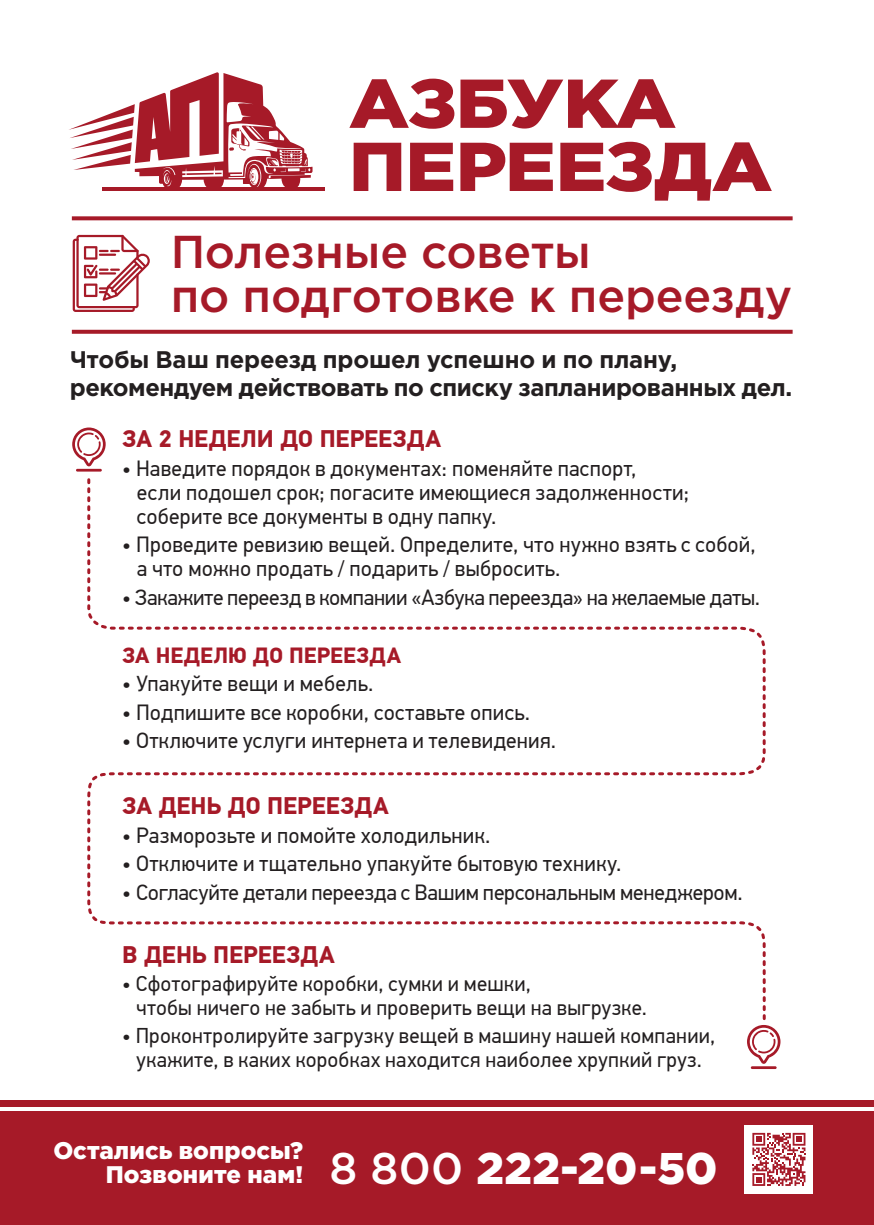
<style>
.page{position:relative;width:874px;height:1225px;background:#fff}
.page>*{position:absolute;margin:0;border:0;box-sizing:border-box;transform-origin:0 0}
.t1{font:500 46px/44px "Gotham Pro";letter-spacing:-.005em;color:#a61a28}
.t2{font:900 44.2px "Gotham Pro";letter-spacing:.005em;color:#fff}
.t3{font:700 24px/28px "Gotham Pro";letter-spacing:-.015em;color:#231f20}
.t4{font:700 24px "PF Din Text Pro";letter-spacing:.005em;color:#a61a28}
.t5{font:900 24px/24px "Gotham Pro";color:#fff;text-align:right}
.t6{font:22px/24px "PF Din Text Pro";letter-spacing:.01em;color:#231f20}
.t7{font:22px "PF Din Text Pro";letter-spacing:-.015em;color:#231f20}
.t8{font:22px "PF Din Text Pro";letter-spacing:-.01em;color:#231f20}
.t9{font:700 22px "PF Din Text Pro";letter-spacing:.01em;color:#a61a28}
.t10{font:21.4px/23.8px "PF Din Text Pro";letter-spacing:.015em;color:#231f20}
.s1{font-weight:500}
</style>
<div class="page">
<svg style="left:87px;top:478px;width:679px;height:543px"></svg>
<svg style="left:72px;top:427px;width:34px;height:39px"></svg>
<hr style="left:76px;top:469px;width:26px;height:2px;background:#a61a28">
<svg style="left:747px;top:1025px;width:33px;height:38px"></svg>
<hr style="left:750px;top:1066px;width:26px;height:3px;background:#a61a28">
<div style="left:0;top:1111px;width:873px;height:114px;background:#a61a28"></div>
<div style="left:0;top:1100px;width:873px;height:6px;background:#a61a28"></div>
<hr style="left:102px;top:188px;width:222px;height:3px;background:#a61a28">
<svg style="left:69px;top:72px;width:243px;height:116px"></svg>
<svg style="left:349px;top:79px;width:422px;height:122px"></svg>
<div style="left:744px;top:1125px;width:68px;height:68px;background:#fff"></div>
<svg style="left:752px;top:1132px;width:53px;height:54px"></svg>
<svg style="left:72px;top:330px;width:720px;height:4px;background:#ab2734"></svg>
<svg style="left:72px;top:216px;width:720px;height:4px;background:#ad2d3a"></svg>
<svg style="left:73px;top:235px;width:77px;height:77px"></svg>
<h1 class="t1" style="left:171px;top:228px;width:622px">Полезные советы<br>по подготовке к переезду</h1>
<p class="t3" style="left:70px;top:344px;width:723px">Чтобы Ваш переезд прошел успешно и по плану, рекомендуем действовать по списку запланированных дел.</p>
<p class="t4" style="left:122px;top:424px;width:320px">ЗА 2 НЕДЕЛИ ДО ПЕРЕЕЗДА</p>
<p class="t6" style="left:137px;top:456px;width:553px;text-indent:-15px">• Наведите порядок в документах: поменяйте паспорт,<br>если подошел срок; погасите имеющиеся задолженности; соберите все документы в одну папку.</p>
<p class="t6" style="left:137px;top:533px;width:620px;text-indent:-15px">• Проведите ревизию вещей. Определите, что нужно взять с собой, а что можно продать / подарить / выбросить.</p>
<p class="t7" style="left:122px;top:584px;width:639px">• Закажите переезд в компании «Азбука переезда» на желаемые даты.</p>
<p class="t9" style="left:122px;top:641px;width:280px">ЗА НЕДЕЛЮ ДО ПЕРЕЕЗДА</p>
<p class="t6" style="left:122px;top:672px;width:253px">• Упакуйте вещи и мебель.</p>
<p class="t6" style="left:122px;top:700px;width:409px">• Подпишите все коробки, составьте опись.</p>
<p class="t6" style="left:122px;top:729px;width:435px">• Отключите услуги интернета и телевидения.</p>
<p class="t4" style="left:122px;top:791px;width:268px">ЗА ДЕНЬ ДО ПЕРЕЕЗДА</p>
<p class="t6" style="left:122px;top:823px;width:369px">• Разморозьте и помойте холодильник.</p>
<p class="t6" style="left:122px;top:852px;width:500px">• Отключите и тщательно упакуйте бытовую технику.</p>
<p class="t8" style="left:122px;top:879px;width:621px">• Согласуйте детали переезда с Вашим персональным менеджером.</p>
<p class="t4" style="left:122px;top:939px;width:214px">В ДЕНЬ ПЕРЕЕЗДА</p>
<p class="t10" style="left:136px;top:972px;width:511px;text-indent:-14px">• Сфотографируйте коробки, сумки и мешки,<br>чтобы ничего не забыть и проверить вещи на выгрузке.</p>
<p class="t10" style="left:122px;top:1024px;width:594px;text-align:center">• Проконтролируйте загрузку вещей в машину нашей компании, укажите, в каких коробках находится наиболее хрупкий груз.</p>
<p class="t5" style="left:53px;top:1137px;width:251px">Остались вопросы?<br>Позвоните нам!</p>
<h2 class="t2" style="left:329px;top:1142px;width:389px"><span class="s1">8 800</span> 222-20-50</h2>
</div>
